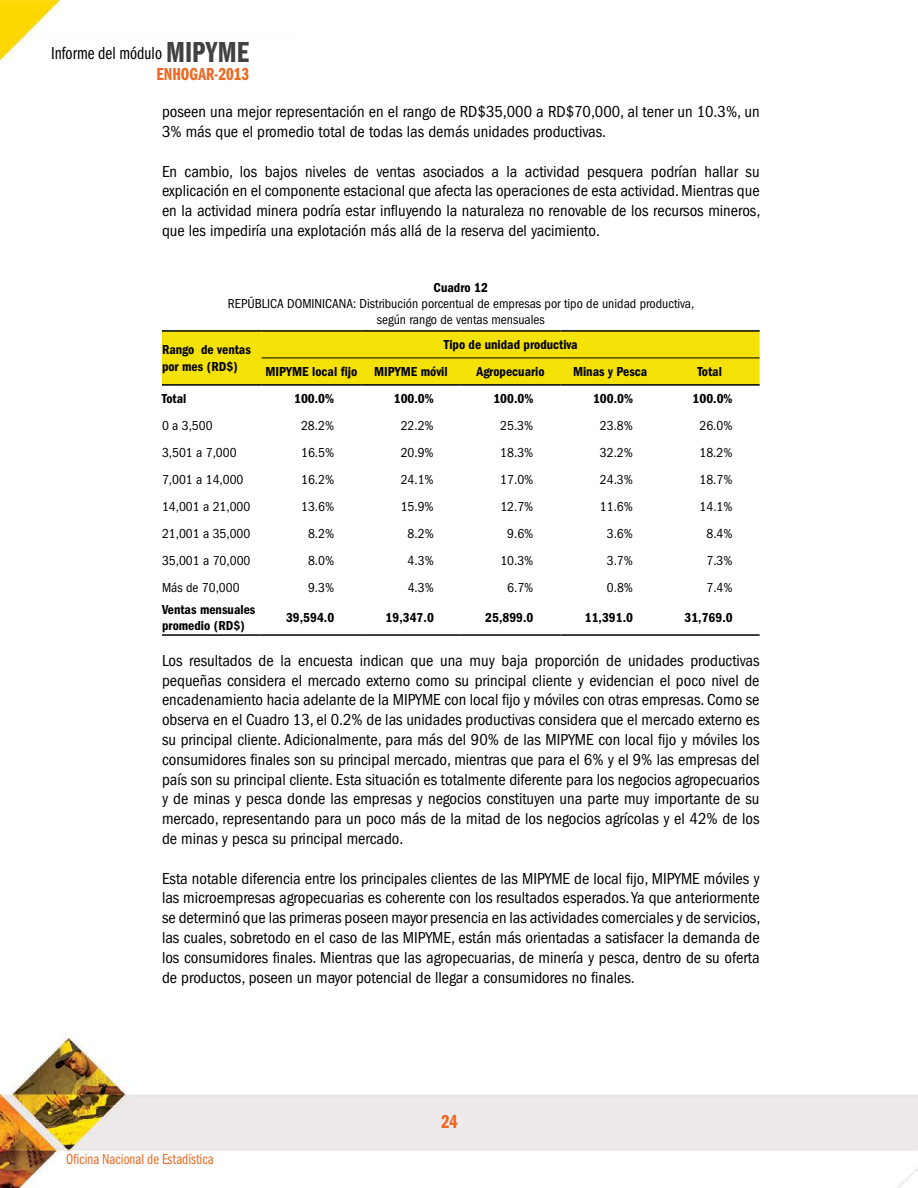
<style>
.page{position:relative;width:918px;height:1188px;background:#fff}
.page>*{position:absolute;margin:0;border:0;box-sizing:border-box;transform-origin:0 0}
.t1{font:30px "Franklin Got Itc TOT Dem Com";color:#414042}
.t2{font:19.5px "Franklin Got Itc TOT Dem Com";color:#eb6924}
.t3{font:18px "Franklin Got Itc TOT Boo Com";color:#000}
.t4{font:18px "Franklin Got Itc TOT Dem Com";color:#eb6924}
.t5{font:condensed 16.5px/19.8px "ITC Franklin Gothic Std";color:#000;text-align:justify}
.t6{font:15px "Franklin Got Itc TOT Boo Com";color:#eb6924}
.t7{font:condensed 13.5px/16.2px "ITC Franklin Gothic Std";color:#000;text-align:center}
.t8{font:13.5px/16.2px "ITC Franklin Gothic Std Dm Cd";color:#000}
</style>
<div class="page">
<img style="left:0;top:0;width:918px;height:1188px">
<div style="left:162px;top:332px;width:598px;height:52px;background:#f4e105"></div>
<hr style="left:162px;top:330px;width:100px;height:2px;background:#000">
<hr style="left:262px;top:330px;width:99px;height:2px;background:#000">
<hr style="left:361px;top:330px;width:100px;height:2px;background:#000">
<hr style="left:461px;top:330px;width:99px;height:2px;background:#000">
<hr style="left:560px;top:330px;width:100px;height:2px;background:#000">
<hr style="left:660px;top:330px;width:100px;height:2px;background:#000">
<hr style="left:162px;top:384px;width:100px;height:2px;background:#000">
<hr style="left:262px;top:384px;width:99px;height:2px;background:#000">
<hr style="left:361px;top:384px;width:100px;height:2px;background:#000">
<hr style="left:461px;top:384px;width:99px;height:2px;background:#000">
<hr style="left:560px;top:384px;width:100px;height:2px;background:#000">
<hr style="left:660px;top:384px;width:100px;height:2px;background:#000">
<hr style="left:262px;top:358px;width:99px;height:1px;background:#000">
<hr style="left:361px;top:358px;width:100px;height:1px;background:#000">
<hr style="left:461px;top:358px;width:99px;height:1px;background:#000">
<hr style="left:560px;top:358px;width:100px;height:1px;background:#000">
<hr style="left:660px;top:358px;width:100px;height:1px;background:#000">
<hr style="left:162px;top:634px;width:100px;height:2px;background:#000">
<hr style="left:262px;top:634px;width:99px;height:2px;background:#000">
<hr style="left:361px;top:634px;width:100px;height:2px;background:#000">
<hr style="left:461px;top:634px;width:99px;height:2px;background:#000">
<hr style="left:560px;top:634px;width:100px;height:2px;background:#000">
<hr style="left:660px;top:634px;width:100px;height:2px;background:#000">
<h1 class="t1" style="left:166px;top:35px;width:84px">MIPYME</h1>
<p class="t4" style="left:156px;top:64px;width:94px">ENHOGAR-2013</p>
<p class="t3" style="left:51px;top:43px;width:112px">Informe del módulo</p>
<p class="t5" style="left:162px;top:102px;width:599px">poseen una mejor representación en el rango de RD$35,000 a RD$70,000, al tener un 10.3%, un<br>3% más que el promedio total de todas las demás unidades productivas.</p>
<p class="t5" style="left:162px;top:161px;width:600px">En cambio, los bajos niveles de ventas asociados a la actividad pesquera podrían hallar su explicación en el componente estacional que afecta las operaciones de esta actividad. Mientras que en la actividad minera podría estar influyendo la naturaleza no renovable de los recursos mineros, que les impediría una explotación más allá de la reserva del yacimiento.</p>
<p class="t8" style="left:434px;top:279px;width:56px">Cuadro 12</p>
<p class="t7" style="left:228px;top:296px;width:468px">REPÚBLICA DOMINICANA: Distribución porcentual de empresas por tipo de unidad productiva, según rango de ventas mensuales</p>
<p class="t8" style="left:162px;top:342px;width:90px">Rango de ventas por mes (RD$)</p>
<p class="t8" style="left:444px;top:337px;width:135px">Tipo de unidad productiva</p>
<p class="t8" style="left:266px;top:363px;width:93px">MIPYME local fijo</p>
<p class="t8" style="left:374px;top:363px;width:75px">MIPYME móvil</p>
<p class="t8" style="left:476px;top:363px;width:70px">Agropecuario</p>
<p class="t8" style="left:573px;top:363px;width:76px">Minas y Pesca</p>
<p class="t8" style="left:698px;top:363px;width:26px">Total</p>
<p class="t8" style="left:162px;top:391px;width:26px">Total</p>
<p class="t8" style="left:294px;top:391px;width:42px">100.0%</p>
<p class="t8" style="left:394px;top:391px;width:42px">100.0%</p>
<p class="t8" style="left:493px;top:391px;width:42px">100.0%</p>
<p class="t8" style="left:593px;top:391px;width:42px">100.0%</p>
<p class="t8" style="left:693px;top:391px;width:42px">100.0%</p>
<p class="t7" style="left:162px;top:418px;width:52px">0 a 3,500</p>
<p class="t7" style="left:301px;top:418px;width:35px">28.2%</p>
<p class="t7" style="left:401px;top:418px;width:35px">22.2%</p>
<p class="t7" style="left:500px;top:418px;width:35px">25.3%</p>
<p class="t7" style="left:600px;top:418px;width:35px">23.8%</p>
<p class="t7" style="left:700px;top:418px;width:35px">26.0%</p>
<p class="t7" style="left:162px;top:445px;width:76px">3,501 a 7,000</p>
<p class="t7" style="left:301px;top:445px;width:35px">16.5%</p>
<p class="t7" style="left:401px;top:445px;width:35px">20.9%</p>
<p class="t7" style="left:500px;top:445px;width:35px">18.3%</p>
<p class="t7" style="left:600px;top:445px;width:35px">32.2%</p>
<p class="t7" style="left:700px;top:445px;width:35px">18.2%</p>
<p class="t7" style="left:162px;top:472px;width:83px">7,001 a 14,000</p>
<p class="t7" style="left:301px;top:472px;width:35px">16.2%</p>
<p class="t7" style="left:401px;top:472px;width:35px">24.1%</p>
<p class="t7" style="left:500px;top:472px;width:35px">17.0%</p>
<p class="t7" style="left:600px;top:472px;width:35px">24.3%</p>
<p class="t7" style="left:700px;top:472px;width:35px">18.7%</p>
<p class="t7" style="left:162px;top:499px;width:90px">14,001 a 21,000</p>
<p class="t7" style="left:301px;top:499px;width:35px">13.6%</p>
<p class="t7" style="left:401px;top:499px;width:35px">15.9%</p>
<p class="t7" style="left:500px;top:499px;width:35px">12.7%</p>
<p class="t7" style="left:600px;top:499px;width:35px">11.6%</p>
<p class="t7" style="left:700px;top:499px;width:35px">14.1%</p>
<p class="t7" style="left:162px;top:526px;width:90px">21,001 a 35,000</p>
<p class="t7" style="left:308px;top:526px;width:28px">8.2%</p>
<p class="t7" style="left:408px;top:526px;width:28px">8.2%</p>
<p class="t7" style="left:507px;top:526px;width:28px">9.6%</p>
<p class="t7" style="left:607px;top:526px;width:28px">3.6%</p>
<p class="t7" style="left:706px;top:526px;width:28px">8.4%</p>
<p class="t7" style="left:162px;top:553px;width:90px">35,001 a 70,000</p>
<p class="t7" style="left:308px;top:553px;width:28px">8.0%</p>
<p class="t7" style="left:408px;top:553px;width:28px">4.3%</p>
<p class="t7" style="left:500px;top:553px;width:35px">10.3%</p>
<p class="t7" style="left:607px;top:553px;width:28px">3.7%</p>
<p class="t7" style="left:706px;top:553px;width:28px">7.3%</p>
<p class="t7" style="left:162px;top:580px;width:79px">Más de 70,000</p>
<p class="t7" style="left:308px;top:580px;width:28px">9.3%</p>
<p class="t7" style="left:408px;top:580px;width:28px">4.3%</p>
<p class="t7" style="left:507px;top:580px;width:28px">6.7%</p>
<p class="t7" style="left:607px;top:580px;width:28px">0.8%</p>
<p class="t7" style="left:706px;top:580px;width:28px">7.4%</p>
<p class="t8" style="left:162px;top:602px;width:95px">Ventas mensuales promedio (RD$)</p>
<p class="t8" style="left:286px;top:610px;width:50px">39,594.0</p>
<p class="t8" style="left:386px;top:610px;width:50px">19,347.0</p>
<p class="t8" style="left:485px;top:610px;width:50px">25,899.0</p>
<p class="t8" style="left:585px;top:610px;width:50px">11,391.0</p>
<p class="t8" style="left:684px;top:610px;width:50px">31,769.0</p>
<p class="t5" style="left:162px;top:651px;width:599px">Los resultados de la encuesta indican que una muy baja proporción de unidades productivas pequeñas considera el mercado externo como su principal cliente y evidencian el poco nivel de encadenamiento hacia adelante de la MIPYME con local fijo y móviles con otras empresas. Como se observa en el Cuadro 13, el 0.2% de las unidades productivas considera que el mercado externo es su principal cliente. Adicionalmente, para más del 90% de las MIPYME con local fijo y móviles los consumidores finales son su principal mercado, mientras que para el 6% y el 9% las empresas del país son su principal cliente. Esta situación es totalmente diferente para los negocios agropecuarios y de minas y pesca donde las empresas y negocios constituyen una parte muy importante de su mercado, representando para un poco más de la mitad de los negocios agrícolas y el 42% de los de minas y pesca su principal mercado.</p>
<p class="t5" style="left:162px;top:868px;width:600px">Esta notable diferencia entre los principales clientes de las MIPYME de local fijo, MIPYME móviles y las microempresas agropecuarias es coherente con los resultados esperados. Ya que anteriormente se determinó que las primeras poseen mayor presencia en las actividades comerciales y de servicios, las cuales, sobretodo en el caso de las MIPYME, están más orientadas a satisfacer la demanda de los consumidores finales. Mientras que las agropecuarias, de minería y pesca, dentro de su oferta de productos, poseen un mayor potencial de llegar a consumidores no finales.</p>
<p class="t6" style="left:66px;top:1151px;width:149px">Oficina Nacional de Estadística</p>
<p class="t2" style="left:441px;top:1110px;width:18px">24</p>
</div>
